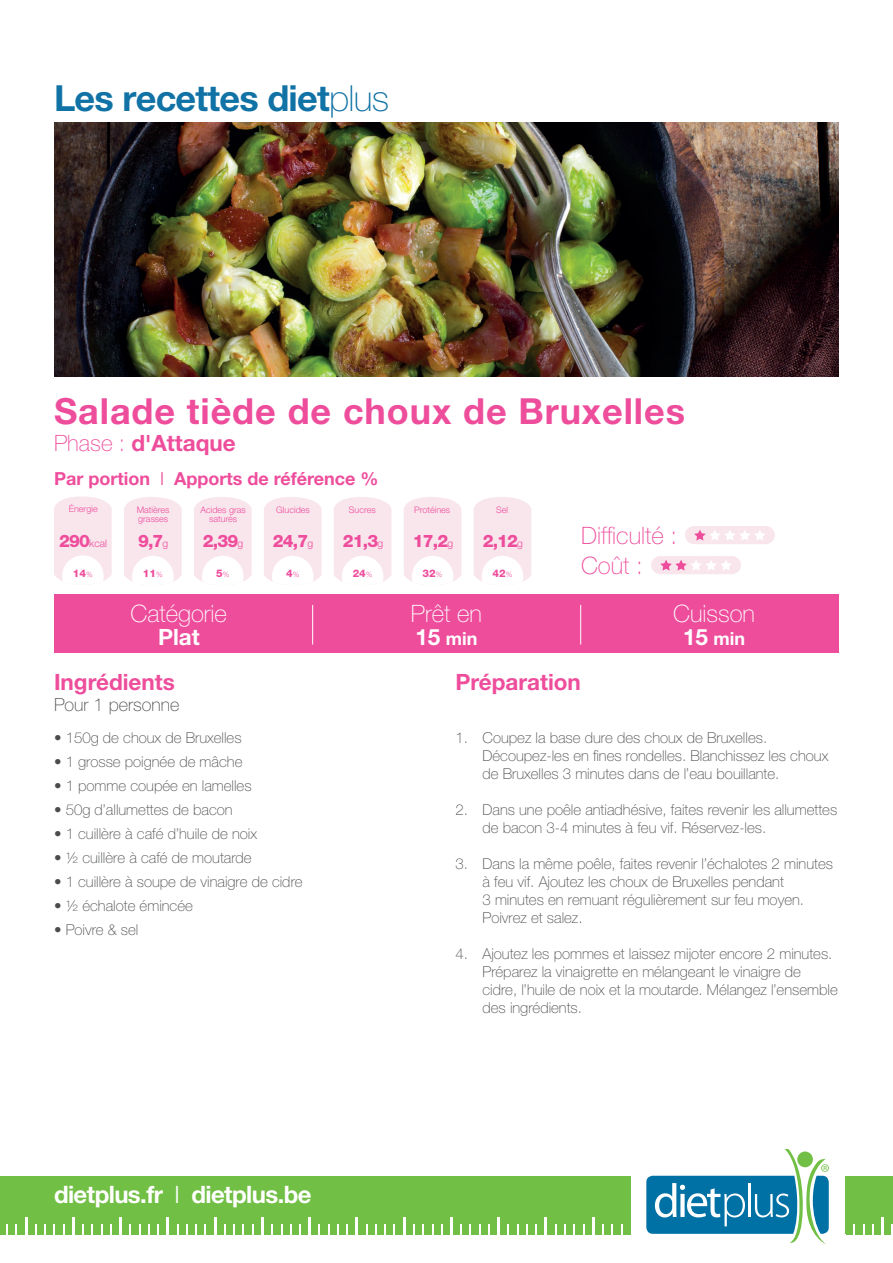
<style>
.page{position:relative;width:893px;height:1263px;background:#fff}
.page>*{position:absolute;margin:0;border:0;box-sizing:border-box;transform-origin:0 0}
.t1{font:700 36px "Helvetica Neue LT Std";letter-spacing:.025em;color:#ee4d9c}
.t2{font:700 36px "Helvetica Neue LT Pro";letter-spacing:-.02em;color:#1172a5}
.t3{font:700 24px "Helvetica Neue LT Pro";letter-spacing:-.025em;color:#fff}
.t4{font:100 24px "Helvetica Neue LT Std";color:#fff}
.t5{font:100 24px/30px "Helvetica Neue LT Std";color:#ee4d9c}
.t6{font:700 22.5px "Helvetica Neue LT Std";color:#ee4d9c}
.t7{font:700 22.5px "Helvetica Neue LT Std";color:#fff}
.t8{font:700 18px "Helvetica Neue LT Std";color:#ee4d9c}
.t9{font:100 18px "Helvetica Neue LT Std";color:#4b4c4d}
.t10{font:700 18px "Helvetica Neue LT Std";color:#fff}
.t11{font:800 17.25px "Helvetica Neue LT Std";letter-spacing:-.05em;color:#ee4d9c}
.t12{font:100 15px/18px "Helvetica Neue LT Std";color:#4b4c4d}
.t13{font:800 10.5px "Helvetica Neue LT Std";color:#ee4d9c}
.t14{font:300 10.35px "Helvetica Neue LT Std";color:#ee4d9c}
.t15{font:300 9px/9px "Helvetica Neue LT Std";color:#ee4d9c}
.s1{font-weight:100}
.s2{font-weight:300}
.s3{font-weight:800;font-size:17.25px}
.s4{font-weight:300;font-size:7.5px}
.s5{font-weight:300;font-size:10.35px}
.s6{font-size:22.5px}
</style>
<div class="page">
<svg style="left:646px;top:1149px;width:183px;height:94px"></svg>
<div style="left:0;top:1176px;width:631px;height:58px;background:#71bf44"></div>
<div style="left:845px;top:1176px;width:48px;height:58px;background:#71bf44"></div>
<svg style="left:120px;top:1217px;width:2px;height:17px"></svg>
<svg style="left:167px;top:1217px;width:2px;height:17px"></svg>
<svg style="left:148px;top:1225px;width:2px;height:9px"></svg>
<svg style="left:214px;top:1217px;width:2px;height:17px"></svg>
<svg style="left:261px;top:1217px;width:2px;height:17px"></svg>
<svg style="left:309px;top:1217px;width:2px;height:17px"></svg>
<svg style="left:299px;top:1225px;width:2px;height:9px"></svg>
<svg style="left:356px;top:1217px;width:2px;height:17px"></svg>
<svg style="left:403px;top:1217px;width:2px;height:17px"></svg>
<hr style="left:450px;top:1217px;width:3px;height:17px;background:#fff">
<svg style="left:413px;top:1225px;width:2px;height:9px"></svg>
<svg style="left:498px;top:1217px;width:2px;height:17px"></svg>
<svg style="left:545px;top:1217px;width:2px;height:17px"></svg>
<svg style="left:526px;top:1225px;width:2px;height:9px"></svg>
<svg style="left:592px;top:1217px;width:2px;height:17px"></svg>
<svg style="left:564px;top:1225px;width:2px;height:9px"></svg>
<svg style="left:25px;top:1217px;width:2px;height:17px"></svg>
<svg style="left:44px;top:1225px;width:2px;height:9px"></svg>
<svg style="left:6px;top:1225px;width:2px;height:9px"></svg>
<svg style="left:72px;top:1217px;width:2px;height:17px"></svg>
<svg style="left:881px;top:1217px;width:2px;height:17px"></svg>
<img style="left:54px;top:123px;width:785px;height:253px">
<div style="left:54px;top:594px;width:785px;height:59px;background:#ee4d9c"></div>
<hr style="left:312px;top:605px;width:1px;height:39px;background:#fff">
<hr style="left:580px;top:605px;width:1px;height:39px;background:#fff">
<div style="left:685px;top:526px;width:90px;height:18px;background:#f9e6ed;border-radius:9px"></div>
<svg style="left:694px;top:530px;width:71px;height:11px"></svg>
<div style="left:651px;top:556px;width:90px;height:18px;background:#f9e6ed;border-radius:9px"></div>
<svg style="left:660px;top:560px;width:71px;height:11px"></svg>
<svg style="left:124px;top:497px;width:58px;height:85px"></svg>
<svg style="left:194px;top:497px;width:58px;height:85px"></svg>
<svg style="left:264px;top:497px;width:58px;height:85px"></svg>
<svg style="left:334px;top:497px;width:57px;height:85px"></svg>
<svg style="left:404px;top:497px;width:57px;height:85px"></svg>
<svg style="left:474px;top:497px;width:57px;height:85px"></svg>
<div style="left:486px;top:570px;width:33px;height:7px;background:#fff"></div>
<svg style="left:54px;top:496px;width:58px;height:85px"></svg>
<h1 class="t2" style="left:54px;top:76px;width:336px">Les recettes diet<span class="s1">plus</span></h1>
<h1 class="t1" style="left:54px;top:389px;width:632px">Salade tiède de choux de Bruxelles</h1>
<h3 class="t6" style="left:54px;top:429px;width:183px"><span class="s1">Phase :</span> d'Attaque</h3>
<p class="t8" style="left:54px;top:467px;width:326px">Par portion <span class="s2">I</span> Apports de référence %</p>
<p class="t15" style="left:69px;top:504px;width:31px">Énergie</p>
<p class="t15" style="left:496px;top:505px;width:14px">Sel</p>
<p class="t15" style="left:137px;top:505px;width:34px">Matières grasses</p>
<p class="t15" style="left:276px;top:505px;width:35px">Glucides</p>
<p class="t15" style="left:349px;top:505px;width:28px">Sucres</p>
<p class="t15" style="left:414px;top:505px;width:38px">Protéines</p>
<p class="t15" style="left:200px;top:505px;width:47px;text-align:center">Acides gras saturés</p>
<p class="t14" style="left:59px;top:537px;width:49px"><span class="s3">290</span>kcal</p>
<p class="t13" style="left:73px;top:567px;width:21px">14<span class="s4">%</span></p>
<p class="t11" style="left:138px;top:531px;width:32px">9,7<span class="s5">g</span></p>
<p class="t13" style="left:143px;top:567px;width:21px">11<span class="s4">%</span></p>
<p class="t11" style="left:203px;top:531px;width:42px">2,39<span class="s5">g</span></p>
<p class="t13" style="left:216px;top:567px;width:15px">5<span class="s4">%</span></p>
<h2 class="t4" style="left:131px;top:600px;width:98px">Catégorie</h2>
<h3 class="t7" style="left:158px;top:623px;width:43px">Plat</h3>
<p class="t11" style="left:273px;top:531px;width:42px">24,7<span class="s5">g</span></p>
<p class="t13" style="left:286px;top:567px;width:15px">4<span class="s4">%</span></p>
<p class="t11" style="left:343px;top:531px;width:42px">21,3<span class="s5">g</span></p>
<p class="t13" style="left:353px;top:567px;width:21px">24<span class="s4">%</span></p>
<p class="t11" style="left:413px;top:531px;width:42px">17,2<span class="s5">g</span></p>
<p class="t13" style="left:423px;top:567px;width:21px">32<span class="s4">%</span></p>
<p class="t11" style="left:483px;top:531px;width:42px">2,12<span class="s5">g</span></p>
<p class="t13" style="left:493px;top:567px;width:21px">42<span class="s4">%</span></p>
<h2 class="t4" style="left:411px;top:600px;width:73px">Prêt en</h2>
<p class="t10" style="left:415px;top:627px;width:64px"><span class="s6">15</span> min</p>
<h2 class="t5" style="left:581px;top:521px;width:98px">Difficulté :<br>Coût :</h2>
<h2 class="t4" style="left:673px;top:600px;width:83px">Cuisson</h2>
<p class="t10" style="left:683px;top:628px;width:64px"><span class="s6">15</span> min</p>
<h3 class="t6" style="left:54px;top:668px;width:122px">Ingrédients</h3>
<p class="t9" style="left:54px;top:695px;width:127px">Pour 1 personne</p>
<p class="t12" style="left:54px;top:728px;width:189px">• 150g de choux de Bruxelles</p>
<p class="t12" style="left:54px;top:752px;width:190px">• 1 grosse poignée de mâche</p>
<p class="t12" style="left:54px;top:776px;width:199px">• 1 pomme coupée en lamelles</p>
<p class="t12" style="left:54px;top:800px;width:180px">• 50g d’allumettes de bacon</p>
<p class="t12" style="left:54px;top:824px;width:205px">• 1 cuillère à café d’huile de noix</p>
<p class="t12" style="left:54px;top:848px;width:199px">• ½ cuillère à café de moutarde</p>
<p class="t12" style="left:54px;top:872px;width:250px">• 1 cuillère à soupe de vinaigre de cidre</p>
<p class="t12" style="left:54px;top:896px;width:141px">• ½ échalote émincée</p>
<p class="t12" style="left:54px;top:920px;width:86px">• Poivre &amp; sel</p>
<h2 class="t3" style="left:54px;top:1180px;width:259px">dietplus.fr <span class="s2">I</span> dietplus.be</h2>
<h3 class="t6" style="left:455px;top:668px;width:127px">Préparation</h3>
<p class="t12" style="left:482px;top:728px;width:347px;text-indent:-27px">1. Coupez la base dure des choux de Bruxelles.<br>Découpez-les en fines rondelles. Blanchissez les choux de Bruxelles 3 minutes dans de l’eau bouillante.</p>
<p class="t12" style="left:482px;top:800px;width:356px;text-indent:-27px">2. Dans une poêle antiadhésive, faites revenir les allumettes de bacon 3-4 minutes à feu vif. Réservez-les.</p>
<p class="t12" style="left:482px;top:854px;width:352px;text-indent:-27px">3. Dans la même poêle, faites revenir l’échalotes 2 minutes à feu vif. Ajoutez les choux de Bruxelles pendant<br>3 minutes en remuant régulièrement sur feu moyen.<br>Poivrez et salez.</p>
<p class="t12" style="left:482px;top:944px;width:357px;text-indent:-27px">4. Ajoutez les pommes et laissez mijoter encore 2 minutes.<br>Préparez la vinaigrette en mélangeant le vinaigre de cidre, l’huile de noix et la moutarde. Mélangez l’ensemble des ingrédients.</p>
</div>
